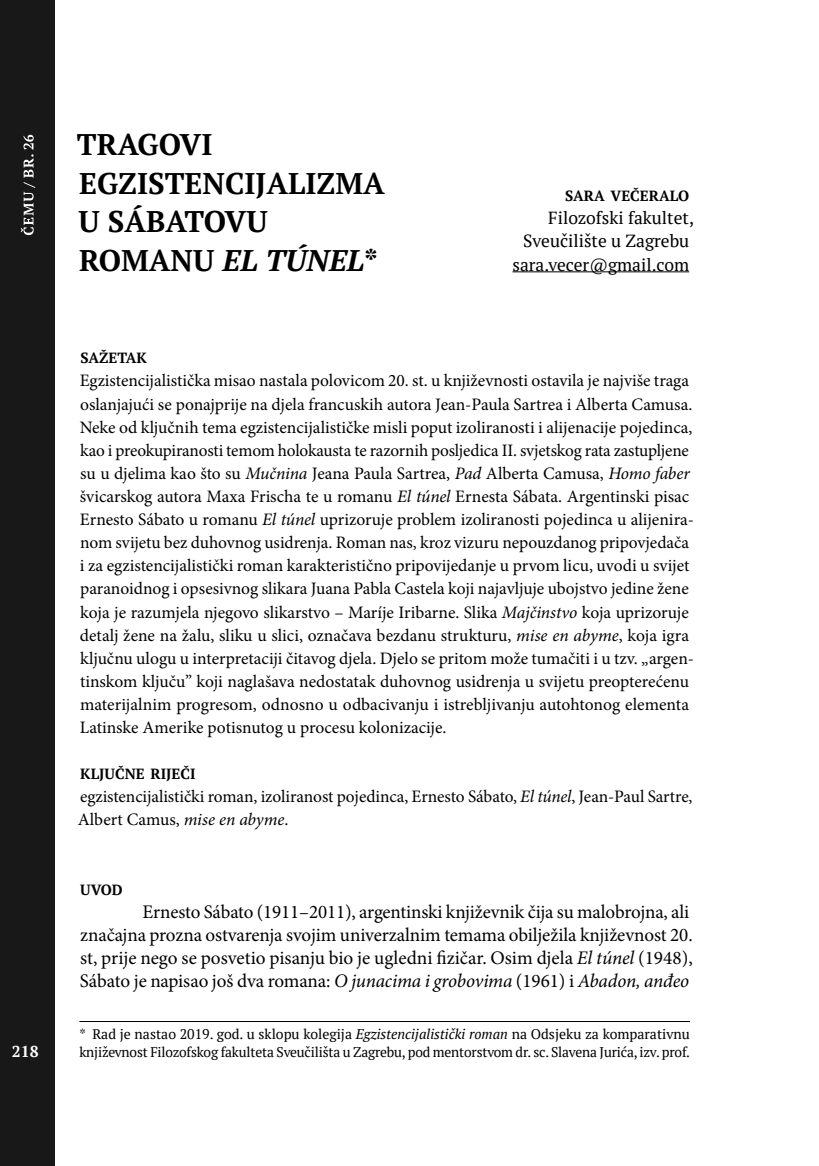
<style>
.page{position:relative;width:819px;height:1166px;background:#fff}
.page>*{position:absolute;margin:0;border:0;box-sizing:border-box;transform-origin:0 0}
.t1{font:700 29.75px/38.5px "PT Serif";color:#000}
.t2{font:19.25px/23.1px "Minion Pro";letter-spacing:-.005em;color:#000}
.t3{font:17.5px/23.1px "Minion Pro";color:#000}
.t4{font:17.5px/23.1px "PT Serif";color:#000;text-align:right}
.t5{font:700 15.75px "PT Serif";color:#fff}
.t6{font:700 14.7px "PT Serif";color:#000}
.t7{font:14px/17.5px "PT Serif";letter-spacing:-.015em;color:#000}
.s1{font-style:italic}
</style>
<div class="page">
<div style="left:0;top:0;width:55px;height:1166px;background:#181819"></div>
<svg style="left:21px;top:135px;width:14px;height:100px"></svg>
<hr style="left:512px;top:271px;width:177px;height:1px;background:#000">
<hr style="left:79px;top:1021px;width:611px;height:1px;background:#000">
<p class="t5" style="left:12px;top:1040px;width:28px">218</p>
<h1 class="t1" style="left:77px;top:125px;width:309px">TRAGOVI<br>EGZISTENCIJALIZMA<br>U SÁBATOVU<br>ROMANU <span class="s1">EL TÚNEL</span>*</h1>
<p class="t6" style="left:565px;top:186px;width:126px">SARA VEČERALO</p>
<p class="t4" style="left:512px;top:206px;width:183px">Filozofski fakultet,<br>Sveučilište u Zagrebu sara.vecer@gmail.com</p>
<p class="t6" style="left:80px;top:348px;width:68px">SAŽETAK</p>
<p class="t3" style="left:80px;top:369px;width:616px">Egzistencijalistička misao nastala polovicom 20. st. u književnosti ostavila je najviše traga oslanjajući se ponajprije na djela francuskih autora Jean-Paula Sartrea i Alberta Camusa.<br>Neke od ključnih tema egzistencijalističke misli poput izoliranosti i alijenacije pojedinca, kao i preokupiranosti temom holokausta te razornih posljedica II. svjetskog rata zastupljene su u djelima kao što su <span class="s1">Mučnina</span> Jeana Paula Sartrea, <span class="s1">Pad</span> Alberta Camusa, <span class="s1">Homo faber </span>švicarskog autora Maxa Frischa te u romanu <span class="s1">El túnel</span> Ernesta Sábata. Argentinski pisac Ernesto Sábato u romanu <span class="s1">El túnel</span> uprizoruje problem izoliranosti pojedinca u alijenira&shy;nom svijetu bez duhovnog usidrenja. Roman nas, kroz vizuru nepouzdanog pripovjedača i za egzistencijalistički roman karakteristično pripovijedanje u prvom licu, uvodi u svijet paranoidnog i opsesivnog slikara Juana Pabla Castela koji najavljuje ubojstvo jedine žene koja je razumjela njegovo slikarstvo – Maríje Iribarne. Slika <span class="s1">Majčinstvo</span> koja uprizoruje detalj žene na žalu, sliku u slici, označava bezdanu strukturu, <span class="s1">mise en abyme</span>, koja igra ključnu ulogu u interpretaciji čitavog djela. Djelo se pritom može tumačiti i u tzv. „argen&shy;tinskom ključu” koji naglašava nedostatak duhovnog usidrenja u svijetu preopterećenu materijalnim progresom, odnosno u odbacivanju i istrebljivanju autohtonog elementa Latinske Amerike potisnutog u procesu kolonizacije.</p>
<p class="t6" style="left:80px;top:764px;width:117px">KLJUČNE RIJEČI</p>
<p class="t3" style="left:78px;top:785px;width:616px">egzistencijalistički roman, izoliranost pojedinca, Ernesto Sábato, <span class="s1">El túnel</span>, Jean-Paul Sartre,<br>Albert Camus, <span class="s1">mise en abyme</span>.</p>
<p class="t6" style="left:80px;top:880px;width:44px">UVOD</p>
<p class="t2" style="left:80px;top:900px;width:614px;text-indent:63px">Ernesto Sábato (1911–2011), argentinski književnik čija su malobrojna, ali značajna prozna ostvarenja svojim univerzalnim temama obilježila književnost 20. st, prije nego se posvetio pisanju bio je ugledni fizičar. Osim djela <span class="s1">El túnel</span> (1948), Sábato je napisao još dva romana: <span class="s1">O junacima i grobovima</span> (1961) i <span class="s1">Abadon, anđeo</span></p>
<p class="t7" style="left:79px;top:1025px;width:612px">* Rad je nastao 2019. god. u sklopu kolegija <span class="s1">Egzistencijalistički roman</span> na Odsjeku za komparativnu književnost Filozofskog fakulteta Sveučilišta u Zagrebu, pod mentorstvom dr. sc. Slavena Jurića, izv. prof.</p>
</div>
